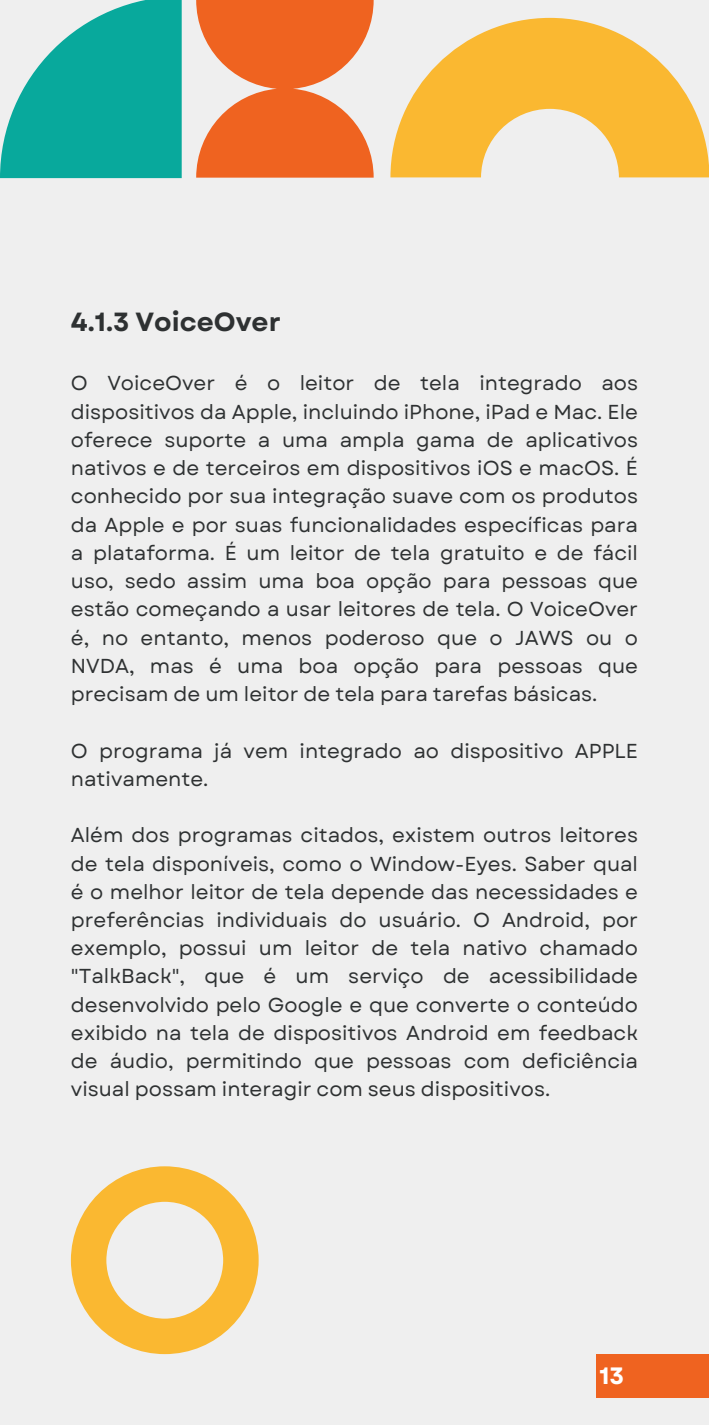
<style>
.page{position:relative;width:709px;height:1425px;background:#fff}
.page>*{position:absolute;margin:0;border:0;box-sizing:border-box;transform-origin:0 0}
.t1{font:700 26.25px "Garet";color:#2e3132}
.t2{font:700 23.62px "Garet";color:#fff}
.t3{font:20.12px/28.2px "Garet";color:#2e3132;text-align:justify}
</style>
<div class="page">
<div style="left:0;top:0;width:709px;height:1424px;background:#efefef"></div>
<svg style="left:71px;top:1166px;width:188px;height:187px"></svg>
<svg style="left:619px;top:177px;width:90px;height:1px"></svg>
<svg style="left:196px;top:0;width:178px;height:178px"></svg>
<svg style="left:0;top:0;width:182px;height:178px"></svg>
<svg style="left:390px;top:18px;width:319px;height:159px;fill:#fab831"></svg>
<div style="left:597px;top:1353px;width:112px;height:44px;background:#ef6320"></div>
<p class="t1" style="left:71px;top:303px;width:211px">4.1.3 VoiceOver</p>
<p class="t3" style="left:71px;top:369px;width:568px">O VoiceOver é o leitor de tela integrado aos dispositivos da Apple, incluindo iPhone, iPad e Mac. Ele oferece suporte a uma ampla gama de aplicativos nativos e de terceiros em dispositivos iOS e macOS. É conhecido por sua integração suave com os produtos da Apple e por suas funcionalidades específicas para a plataforma. É um leitor de tela gratuito e de fácil uso, sedo assim uma boa opção para pessoas que estão começando a usar leitores de tela. O VoiceOver é, no entanto, menos poderoso que o JAWS ou o NVDA, mas é uma boa opção para pessoas que precisam de um leitor de tela para tarefas básicas.</p>
<p class="t3" style="left:71px;top:736px;width:568px">O programa já vem integrado ao dispositivo APPLE nativamente.</p>
<p class="t3" style="left:71px;top:821px;width:568px">Além dos programas citados, existem outros leitores de tela disponíveis, como o Window-Eyes. Saber qual é o melhor leitor de tela depende das necessidades e preferências individuais do usuário. O Android, por exemplo, possui um leitor de tela nativo chamado "TalkBack", que é um serviço de acessibilidade desenvolvido pelo Google e que converte o conteúdo exibido na tela de dispositivos Android em feedback de áudio, permitindo que pessoas com deficiência visual possam interagir com seus dispositivos.</p>
<p class="t2" style="left:599px;top:1357px;width:26px">13</p>
</div>
